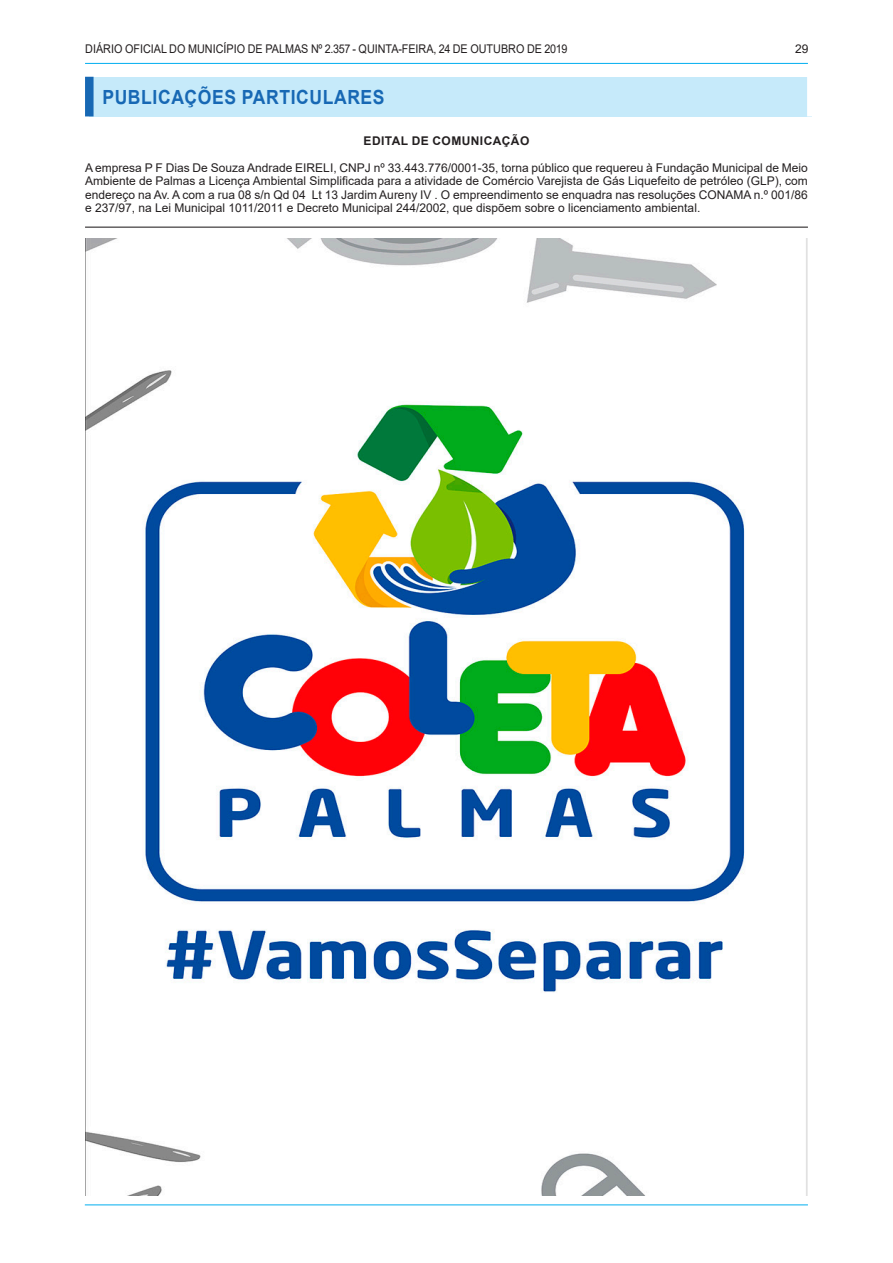
<style>
.page{position:relative;width:893px;height:1263px;background:#fff}
.page>*{position:absolute;margin:0;border:0;box-sizing:border-box;transform-origin:0 0}
.t1{font:700 19.5px "Arial";letter-spacing:.035em;color:#1768b4;scale:.9 1}
.t2{font:12px/13.5px "Arial";color:#231f20;text-align:justify}
.t3{font:12px "Arial";color:#231f20;scale:.9 1}
.t4{font:700 12px "Arial";letter-spacing:.035em;color:#231f20}
</style>
<div class="page">
<hr style="left:85px;top:1204px;width:723px;height:1px;background:#00aeef">
<hr style="left:85px;top:63px;width:723px;height:1px;background:#00aeef">
<div style="left:89px;top:77px;width:722px;height:39px;background:#c6eafa"></div>
<div style="left:85px;top:77px;width:9px;height:39px;background:#1768b4"></div>
<div style="left:807px;top:77px;width:9px;height:39px;background:#fff"></div>
<hr style="left:85px;top:227px;width:723px;height:1px;background:#231f20">
<img style="left:85px;top:238px;width:723px;height:958px">
<p class="t3" style="left:85px;top:40px;width:537px">DIÁRIO OFICIAL DO MUNICÍPIO DE PALMAS Nº 2.357 - QUINTA-FEIRA, 24 DE OUTUBRO DE 2019</p>
<p class="t2" style="left:795px;top:42px;width:15px">29</p>
<h1 class="t1" style="left:102px;top:83px;width:315px">PUBLICAÇÕES PARTICULARES</h1>
<p class="t4" style="left:364px;top:132px;width:167px">EDITAL DE COMUNICAÇÃO</p>
<p class="t2" style="left:85px;top:161px;width:724px">A empresa P F Dias De Souza Andrade EIRELI, CNPJ nº 33.443.776/0001-35, torna público que requereu à Fundação Municipal de Meio Ambiente de Palmas a Licença Ambiental Simplificada para a atividade de Comércio Varejista de Gás Liquefeito de petróleo (GLP), com endereço na Av. A com a rua 08 s/n Qd 04 Lt 13 Jardim Aureny IV . O empreendimento se enquadra nas resoluções CONAMA n.º 001/86 e 237/97, na Lei Municipal 1011/2011 e Decreto Municipal 244/2002, que dispõem sobre o licenciamento ambiental.</p>
</div>
